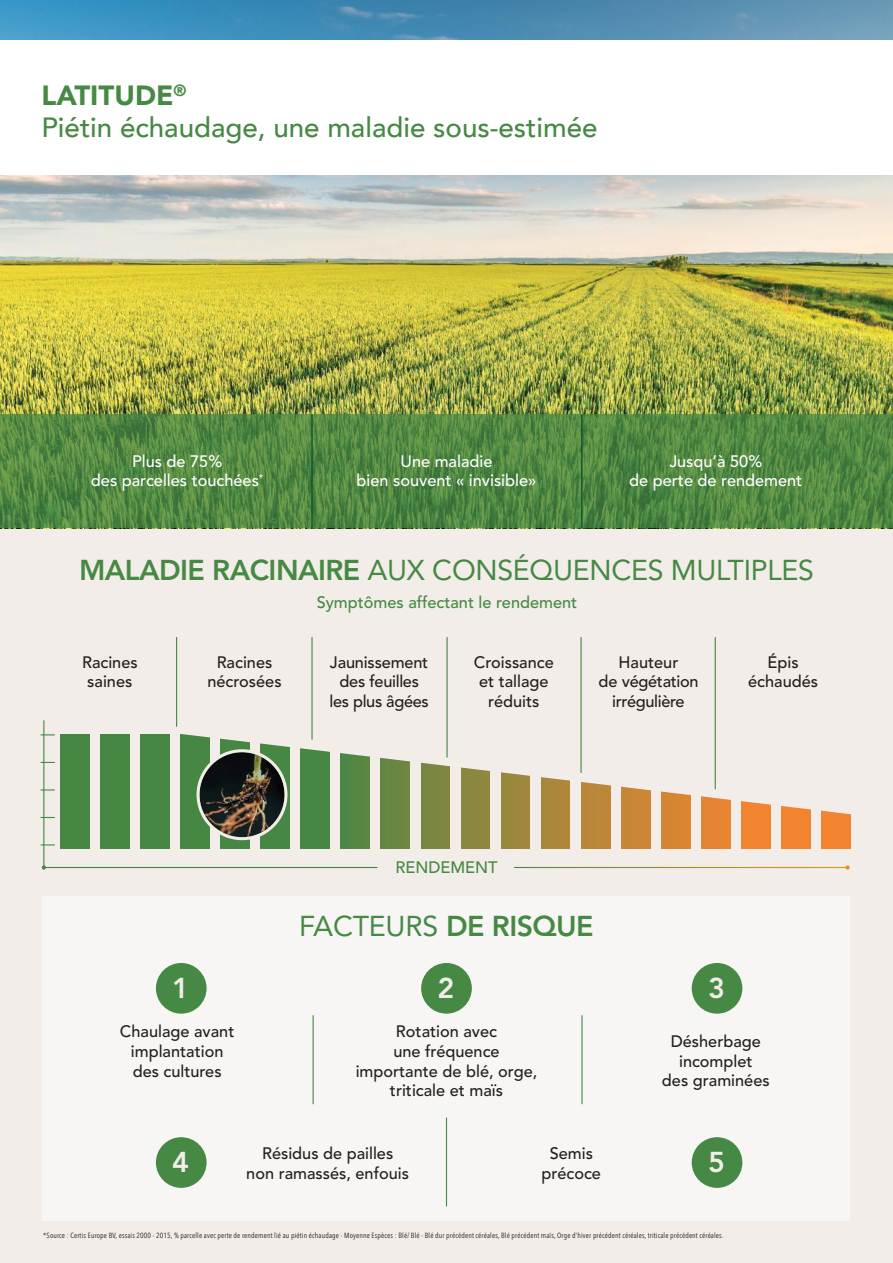
<style>
.page{position:relative;width:893px;height:1263px;background:#f2ede8}
.page>*{position:absolute;margin:0;border:0;box-sizing:border-box;transform-origin:0 0}
.t1{font:28.5px "Avenir LT Std";letter-spacing:-.01em;color:#468944}
.t2{font:800 28.5px "Avenir LT Std";color:#f2ede8}
.t3{font:500 27.75px/31.5px "Avenir";color:#468944}
.t4{font:500 16.5px/19.8px "Avenir LT Std";color:#241f1f;text-align:center}
.t5{font:500 16.5px/19.8px "Avenir LT Std";color:#fff;text-align:center}
.t6{font:500 16.5px/19.5px "Avenir LT Std";letter-spacing:-.02em;color:#241f1f;text-align:center}
.t7{font:500 16.5px "Avenir LT Std";color:#468944}
.t8{font:7.5px "Avenir Next Condensed";letter-spacing:.02em;color:#241f1f}
.s1{font-weight:900}
.s2{font-weight:800}
</style>
<div class="page">
<div style="left:43px;top:896px;width:807px;height:324px;background:#f7f6f5"></div>
<img style="left:0;top:0;width:893px;height:415px">
<svg style="left:0;top:415px;width:893px;height:113px;background:#518842"></svg>
<div style="left:0;top:40px;width:893px;height:135px;background:#fff"></div>
<hr style="left:581px;top:1016px;width:2px;height:88px;background:#468944">
<hr style="left:313px;top:1016px;width:1px;height:88px;background:#468944">
<hr style="left:446px;top:1118px;width:1px;height:88px;background:#468944">
<hr style="left:311px;top:415px;width:2px;height:113px;background:#125830">
<hr style="left:581px;top:415px;width:2px;height:113px;background:#125830">
<div style="left:341px;top:734px;width:29px;height:114px;background:#548744"></div>
<div style="left:661px;top:734px;width:29px;height:114px;background:#d78532"></div>
<div style="left:181px;top:734px;width:28px;height:114px;background:#468744"></div>
<div style="left:501px;top:734px;width:29px;height:114px;background:#9c873d"></div>
<div style="left:822px;top:734px;width:28px;height:114px;background:#f2842f"></div>
<div style="left:100px;top:734px;width:29px;height:114px;background:#468744"></div>
<div style="left:421px;top:734px;width:29px;height:114px;background:#7d8741"></div>
<div style="left:742px;top:734px;width:28px;height:114px;background:#f2842f"></div>
<svg style="left:261px;top:819px;width:28px;height:29px"></svg>
<div style="left:581px;top:734px;width:29px;height:114px;background:#ba8639"></div>
<div style="left:60px;top:734px;width:29px;height:114px;background:#468744"></div>
<div style="left:381px;top:734px;width:29px;height:114px;background:#6a8742"></div>
<div style="left:701px;top:734px;width:29px;height:114px;background:#e68433"></div>
<svg style="left:221px;top:835px;width:28px;height:13px"></svg>
<div style="left:541px;top:734px;width:29px;height:114px;background:#ab873b"></div>
<div style="left:141px;top:734px;width:28px;height:114px;background:#468744"></div>
<div style="left:461px;top:734px;width:29px;height:114px;background:#8b8740"></div>
<div style="left:782px;top:734px;width:28px;height:114px;background:#f2842f"></div>
<div style="left:301px;top:734px;width:29px;height:114px;background:#468744"></div>
<div style="left:621px;top:734px;width:29px;height:114px;background:#c88636"></div>
<svg style="left:180px;top:733px;width:671px;height:86px;fill:#f2ede8"></svg>
<svg style="left:198px;top:751px;width:88px;height:88px"></svg>
<img style="left:200px;top:752px;width:84px;height:85px;border-radius:42px">
<div style="left:197px;top:749px;width:90px;height:91px;border:3px solid #f2ede8;border-radius:50%"></div>
<div style="left:156px;top:963px;width:51px;height:51px;background:#468944;border-radius:50%"></div>
<div style="left:156px;top:1137px;width:51px;height:51px;background:#468944;border-radius:50%"></div>
<div style="left:421px;top:963px;width:51px;height:51px;background:#468944;border-radius:50%"></div>
<div style="left:692px;top:963px;width:50px;height:51px;background:#468944;border-radius:50%"></div>
<div style="left:692px;top:1137px;width:50px;height:51px;background:#468944;border-radius:50%"></div>
<hr style="left:514px;top:867px;width:333px;height:1px;background:#fff">
<svg style="left:845px;top:865px;width:5px;height:5px"></svg>
<hr style="left:44px;top:867px;width:333px;height:1px;background:#468944">
<svg style="left:42px;top:865px;width:4px;height:5px"></svg>
<hr style="left:176px;top:637px;width:1px;height:89px;background:#468944">
<hr style="left:311px;top:637px;width:2px;height:102px;background:#468944">
<hr style="left:580px;top:637px;width:2px;height:136px;background:#468944">
<hr style="left:446px;top:637px;width:2px;height:120px;background:#468944">
<hr style="left:715px;top:637px;width:1px;height:152px;background:#468944">
<hr style="left:43px;top:720px;width:1px;height:147px;background:#468944">
<svg style="left:41px;top:734px;width:14px;height:1px"></svg>
<svg style="left:41px;top:762px;width:14px;height:1px"></svg>
<svg style="left:41px;top:789px;width:14px;height:1px"></svg>
<svg style="left:41px;top:817px;width:14px;height:1px"></svg>
<svg style="left:41px;top:844px;width:14px;height:1px"></svg>
<h2 class="t3" style="left:41px;top:78px;width:558px"><span class="s1">LATITUDE</span><sup>®<br></sup>Piétin échaudage, une maladie sous-estimée</h2>
<p class="t5" style="left:91px;top:451px;width:174px">Plus de 75%<br>des parcelles touchées<sup>*</sup></p>
<p class="t5" style="left:357px;top:451px;width:181px">Une maladie<br>bien souvent « invisible»</p>
<p class="t5" style="left:629px;top:451px;width:175px">Jusqu’à 50%<br>de perte de rendement</p>
<h1 class="t1" style="left:79px;top:554px;width:736px"><span class="s2">MALADIE RACINAIRE</span> AUX CONSÉQUENCES MULTIPLES</h1>
<p class="t7" style="left:317px;top:593px;width:262px">Symptômes affectant le rendement</p>
<p class="t4" style="left:82px;top:653px;width:57px">Racines saines</p>
<p class="t4" style="left:207px;top:653px;width:76px">Racines nécrosées</p>
<p class="t6" style="left:330px;top:653px;width:101px">Jaunissement des feuilles les plus âgées</p>
<p class="t4" style="left:474px;top:653px;width:81px">Croissance et tallage réduits</p>
<p class="t6" style="left:598px;top:653px;width:102px">Hauteur<br>de végétation irrégulière</p>
<p class="t4" style="left:748px;top:653px;width:71px">Épis échaudés</p>
<p class="t7" style="left:395px;top:857px;width:104px">RENDEMENT</p>
<h1 class="t2" style="left:172px;top:971px;width:18px">1</h1>
<h1 class="t1" style="left:299px;top:909px;width:296px">FACTEURS <span class="s2">DE RISQUE</span></h1>
<h1 class="t2" style="left:437px;top:971px;width:18px">2</h1>
<h1 class="t2" style="left:708px;top:971px;width:18px">3</h1>
<p class="t4" style="left:120px;top:1022px;width:116px">Chaulage avant implantation des cultures</p>
<p class="t4" style="left:356px;top:1022px;width:183px">Rotation avec<br>une fréquence importante de blé, orge, triticale et maïs</p>
<p class="t4" style="left:662px;top:1032px;width:109px">Désherbage incomplet<br>des graminées</p>
<h1 class="t2" style="left:172px;top:1145px;width:18px">4</h1>
<p class="t4" style="left:246px;top:1143px;width:164px">Résidus de pailles non ramassés, enfouis</p>
<p class="t4" style="left:542px;top:1143px;width:61px">Semis précoce</p>
<h1 class="t2" style="left:708px;top:1145px;width:18px">5</h1>
<p class="t8" style="left:43px;top:1229px;width:682px">*Source : Certis Europe BV, essais 2000 - 2015, % parcelle avec perte de rendement lié au piétin échaudage - Moyenne Espèces : Blé/ Blé - Blé dur précédent céréales, Blé précédent maïs, Orge d’hiver précédent céréales, triticale précédent céréales.</p>
</div>
